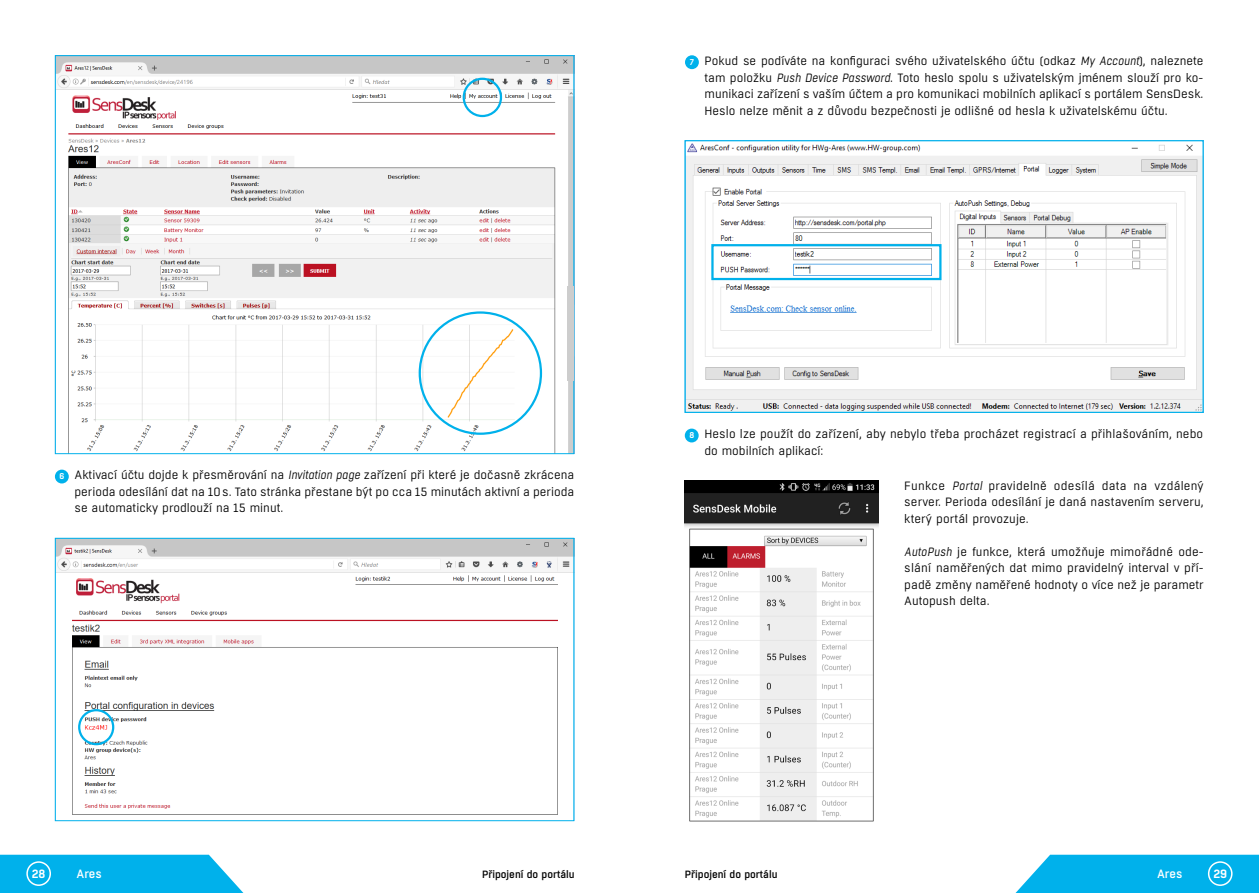
<style>
.page{position:relative;width:1259px;height:893px;background:#fff}
.page>*{position:absolute;margin:0;border:0;box-sizing:border-box;transform-origin:0 0}
.t1{font:12px/16.5px "Boxed";color:#000;text-align:justify}
.t2{font:500 12px "Boxed";color:#fff}
.t3{font:600 12px "Boxed";color:#fff}
.t4{font:500 10.5px "Boxed";color:#000}
.t5{font:600 8.4px "Boxed";color:#fff}
.s1{font-style:italic}
</style>
<div class="page">
<svg style="left:0;top:855px;width:244px;height:38px;background:#13b6ec"></svg>
<svg style="left:1015px;top:855px;width:244px;height:38px;background:#14b7ec"></svg>
<div style="left:26px;top:861px;width:25px;height:25px;border:2px solid #fff;border-radius:50%"></div>
<div style="left:1208px;top:861px;width:24px;height:25px;border:2px solid #fff;border-radius:50%"></div>
<div style="left:55px;top:470px;width:14px;height:13px;background:#00b1eb;border-radius:50%"></div>
<div style="left:685px;top:55px;width:14px;height:14px;background:#00b1eb;border-radius:50%"></div>
<div style="left:685px;top:429px;width:13px;height:13px;background:#00b1eb;border-radius:50%"></div>
<img style="left:686px;top:143px;width:515px;height:268px">
<div style="left:684px;top:140px;width:519px;height:273px;border:1px solid #00b1eb"></div>
<img style="left:684px;top:481px;width:194px;height:341px">
<div style="left:711px;top:244px;width:230px;height:36px;border:2px solid #00b1eb"></div>
<img style="left:57px;top:540px;width:515px;height:269px">
<div style="left:78px;top:709px;width:36px;height:36px;border:2px solid #00b1eb;border-radius:50%"></div>
<div style="left:55px;top:538px;width:519px;height:283px;border:1px solid #00b1eb"></div>
<img style="left:68px;top:120px;width:504px;height:25px">
<img style="left:68px;top:145px;width:504px;height:99px">
<img style="left:68px;top:244px;width:504px;height:208px">
<img style="left:57px;top:57px;width:515px;height:63px">
<div style="left:418px;top:311px;width:124px;height:124px;border:2px solid #00b1eb;border-radius:50%"></div>
<div style="left:462px;top:78px;width:40px;height:39px;border:2px solid #00b1eb;border-radius:50%"></div>
<img style="left:567px;top:287px;width:6px;height:94px">
<p class="t5" style="left:690px;top:57px;width:6px">7</p>
<p class="t1" style="left:704px;top:53px;width:500px">Pokud se podíváte na konfiguraci svého uživatelského účtu (odkaz <span class="s1">My Account</span>), naleznete tam položku <span class="s1">Push Device Password</span>. Toto heslo spolu s uživatelským jménem slouží pro ko&shy;munikaci zařízení s vaším účtem a pro komunikaci mobilních aplikací s portálem SensDesk.<br>Heslo nelze měnit a z důvodu bezpečnosti je odlišné od hesla k uživatelskému účtu.</p>
<p class="t5" style="left:59px;top:471px;width:6px">6</p>
<p class="t1" style="left:74px;top:467px;width:501px">Aktivací účtu dojde k přesměrování na <span class="s1">Invitation page</span> zařízení při které je dočasně zkrácena perioda odesílání dat na 10s. Tato stránka přestane být po cca 15 minutách aktivní a perioda se automaticky prodlouží na 15 minut.</p>
<p class="t5" style="left:689px;top:430px;width:6px">8</p>
<p class="t1" style="left:704px;top:426px;width:500px">Heslo lze použít do zařízení, aby nebylo třeba procházet registrací a přihlašováním, nebo do mobilních aplikací:</p>
<p class="t1" style="left:904px;top:477px;width:301px">Funkce <span class="s1">Portal</span> pravidelně odesílá data na vzdálený server. Perioda odesílání je daná nastavením serveru, který portál provozuje.</p>
<p class="t1" style="left:904px;top:543px;width:301px"><span class="s1">AutoPush</span> je funkce, která umožňuje mimořádné ode&shy;slání naměřených dat mimo pravidelný interval v pří&shy;padě změny naměřené hodnoty o více než je parametr Autopush delta.</p>
<p class="t3" style="left:32px;top:866px;width:15px">28</p>
<p class="t2" style="left:77px;top:866px;width:27px">Ares</p>
<p class="t2" style="left:1123px;top:868px;width:62px">Damocles2</p>
<p class="t2" style="left:1157px;top:866px;width:27px">Ares</p>
<p class="t3" style="left:1213px;top:866px;width:15px">29</p>
<p class="t4" style="left:482px;top:868px;width:94px">Připojení do portálu</p>
<p class="t4" style="left:685px;top:868px;width:94px">Připojení do portálu</p>
</div>
